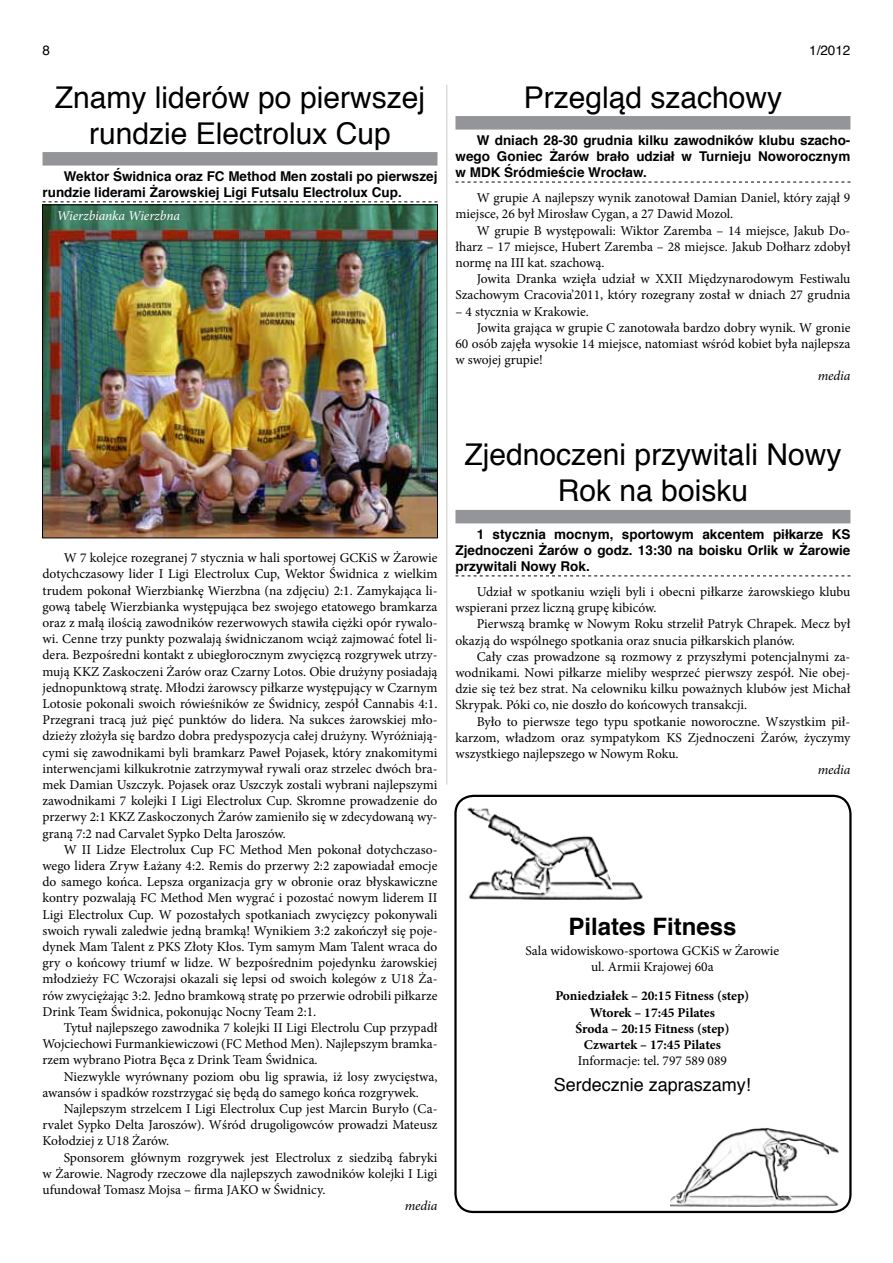
<style>
.page{position:relative;width:893px;height:1263px;background:#fff}
.page>*{position:absolute;margin:0;border:0;box-sizing:border-box;transform-origin:0 0}
.t1{font:30px/36px "Helvetica";color:#000;text-align:center}
.t2{font:700 24px "Helvetica";color:#000}
.t3{font:18px "Helvetica";color:#000}
.t4{font:13.5px/16.2px "Minion Pro";color:#000;text-align:justify}
.t5{font:700 13.5px/16.2px "Helvetica";color:#000;text-align:justify}
.t6{font:700 13.5px/16.2px "Minion Pro";color:#000;text-align:center}
.t7{font:italic 13.5px "Minion Pro";letter-spacing:-.005em;color:#fff}
.t8{font:italic 13.5px "Minion Pro";letter-spacing:-.005em;color:#000}
.t9{font:13.5px "Helvetica";color:#000}
</style>
<div class="page">
<div style="left:43px;top:152px;width:394px;height:14px;background:#939598"></div>
<svg style="left:43px;top:201px;width:394px;height:1px"></svg>
<img style="left:44px;top:207px;width:392px;height:329px">
<div style="left:42px;top:205px;width:396px;height:333px;border:1px solid #000"></div>
<div style="left:455px;top:116px;width:395px;height:14px;background:#939598"></div>
<svg style="left:455px;top:182px;width:395px;height:1px"></svg>
<div style="left:455px;top:510px;width:395px;height:13px;background:#939598"></div>
<svg style="left:455px;top:575px;width:395px;height:1px"></svg>
<img style="left:462px;top:800px;width:181px;height:100px">
<img style="left:671px;top:1128px;width:170px;height:81px">
<hr style="left:446px;top:85px;width:1px;height:699px;background:#cdcfc9">
<div style="left:454px;top:795px;width:398px;height:418px;border:2px solid #000;border-radius:18px"></div>
<p class="t9" style="left:43px;top:40px;width:9px">8</p>
<p class="t9" style="left:809px;top:40px;width:43px">1/2012</p>
<h1 class="t1" style="left:55px;top:80px;width:372px">Znamy liderów po pierwszej rundzie Electrolux Cup</h1>
<p class="t5" style="left:43px;top:168px;width:396px;text-indent:21px">Wektor Świdnica oraz FC Method Men zostali po pierwszej rundzie liderami Żarowskiej Ligi Futsalu Electrolux Cup.</p>
<h1 class="t1" style="left:524px;top:80px;width:260px">Przegląd szachowy</h1>
<p class="t5" style="left:455px;top:132px;width:396px;text-indent:21px">W dniach 28-30 grudnia kilku zawodników klubu szacho&shy;wego Goniec Żarów brało udział w Turnieju Noworocznym w MDK Śródmieście Wrocław.</p>
<p class="t4" style="left:455px;top:190px;width:396px;text-indent:21px">W grupie A najlepszy wynik zanotował Damian Daniel, który zajął 9 miejsce, 26 był Mirosław Cygan, a 27 Dawid Mozol.</p>
<p class="t4" style="left:455px;top:222px;width:396px;text-indent:21px">W grupie B występowali: Wiktor Zaremba – 14 miejsce, Jakub Do&shy;łharz – 17 miejsce, Hubert Zaremba – 28 miejsce. Jakub Dołharz zdobył normę na III kat. szachową.</p>
<p class="t4" style="left:455px;top:271px;width:396px;text-align:right">Jowita Dranka wzięła udział w XXII Międzynarodowym Festiwalu<br>Szachowym Cracovia’2011, który rozegrany został w dniach 27 grudnia</p>
<p class="t4" style="left:455px;top:303px;width:135px">– 4 stycznia w Krakowie.</p>
<p class="t4" style="left:477px;top:319px;width:375px">Jowita grająca w grupie C zanotowała bardzo dobry wynik. W gronie</p>
<p class="t4" style="left:455px;top:336px;width:396px">60 osób zajęła wysokie 14 miejsce, natomiast wśród kobiet była najlepsza</p>
<p class="t4" style="left:455px;top:352px;width:89px">w swojej grupie!</p>
<p class="t8" style="left:818px;top:367px;width:34px">media</p>
<p class="t7" style="left:57px;top:207px;width:125px">Wierzbianka Wierzbna</p>
<p class="t4" style="left:43px;top:550px;width:396px;text-indent:21px">W 7 kolejce rozegranej 7 stycznia w hali sportowej GCKiS w Żarowie dotychczasowy lider I Ligi Electrolux Cup, Wektor Świdnica z wielkim trudem pokonał Wierzbiankę Wierzbna (na zdjęciu) 2:1. Zamykająca li&shy;gową tabelę Wierzbianka występująca bez swojego etatowego bramkarza oraz z małą ilością zawodników rezerwowych stawiła ciężki opór rywalo&shy;wi. Cenne trzy punkty pozwalają świdniczanom wciąż zajmować fotel li&shy;dera. Bezpośredni kontakt z ubiegłorocznym zwycięzcą rozgrywek utrzy&shy;mują KKZ Zaskoczeni Żarów oraz Czarny Lotos. Obie drużyny posiadają jednopunktową stratę. Młodzi żarowscy piłkarze występujący w Czarnym Lotosie pokonali swoich rówieśników ze Świdnicy, zespół Cannabis 4:1.<br>Przegrani tracą już pięć punktów do lidera. Na sukces żarowskiej mło&shy;dzieży złożyła się bardzo dobra predyspozycja całej drużyny. Wyróżniają&shy;cymi się zawodnikami byli bramkarz Paweł Pojasek, który znakomitymi interwencjami kilkukrotnie zatrzymywał rywali oraz strzelec dwóch bra&shy;mek Damian Uszczyk. Pojasek oraz Uszczyk zostali wybrani najlepszymi zawodnikami 7 kolejki I Ligi Electrolux Cup. Skromne prowadzenie do przerwy 2:1 KKZ Zaskoczonych Żarów zamieniło się w zdecydowaną wy&shy;graną 7:2 nad Carvalet Sypko Delta Jaroszów.</p>
<p class="t4" style="left:43px;top:841px;width:396px;text-indent:21px">W II Lidze Electrolux Cup FC Method Men pokonał dotychczaso&shy;wego lidera Zryw Łażany 4:2. Remis do przerwy 2:2 zapowiadał emocje do samego końca. Lepsza organizacja gry w obronie oraz błyskawiczne kontry pozwalają FC Method Men wygrać i pozostać nowym liderem II Ligi Electrolux Cup. W pozostałych spotkaniach zwycięzcy pokonywali swoich rywali zaledwie jedną bramką! Wynikiem 3:2 zakończył się poje&shy;dynek Mam Talent z PKS Złoty Kłos. Tym samym Mam Talent wraca do gry o końcowy triumf w lidze. W bezpośrednim pojedynku żarowskiej młodzieży FC Wczorajsi okazali się lepsi od swoich kolegów z U18 Ża&shy;rów zwyciężając 3:2. Jedno bramkową stratę po przerwie odrobili piłkarze Drink Team Świdnica, pokonując Nocny Team 2:1.</p>
<p class="t4" style="left:43px;top:1020px;width:396px;text-indent:21px">Tytuł najlepszego zawodnika 7 kolejki II Ligi Electrolu Cup przypadł Wojciechowi Furmankiewiczowi (FC Method Men). Najlepszym bramka&shy;rzem wybrano Piotra Bęca z Drink Team Świdnica.</p>
<p class="t4" style="left:43px;top:1068px;width:396px;text-indent:21px">Niezwykle wyrównany poziom obu lig sprawia, iż losy zwycięstwa, awansów i spadków rozstrzygać się będą do samego końca rozgrywek.</p>
<p class="t4" style="left:43px;top:1101px;width:396px;text-indent:21px">Najlepszym strzelcem I Ligi Electrolux Cup jest Marcin Buryło (Ca&shy;rvalet Sypko Delta Jaroszów). Wśród drugoligowców prowadzi Mateusz Kołodziej z U18 Żarów.</p>
<p class="t4" style="left:43px;top:1149px;width:396px;text-indent:21px">Sponsorem głównym rozgrywek jest Electrolux z siedzibą fabryki w Żarowie. Nagrody rzeczowe dla najlepszych zawodników kolejki I Ligi ufundował Tomasz Mojsa – firma JAKO w Świdnicy.</p>
<p class="t8" style="left:405px;top:1197px;width:34px">media</p>
<h1 class="t1" style="left:465px;top:438px;width:378px">Zjednoczeni przywitali Nowy<br>Rok na boisku</h1>
<p class="t5" style="left:455px;top:526px;width:396px;text-indent:21px">1 stycznia mocnym, sportowym akcentem piłkarze KS Zjednoczeni Żarów o godz. 13:30 na boisku Orlik w Żarowie przywitali Nowy Rok.</p>
<p class="t4" style="left:455px;top:584px;width:396px;text-indent:21px">Udział w spotkaniu wzięli byli i obecni piłkarze żarowskiego klubu wspierani przez liczną grupę kibiców.</p>
<p class="t4" style="left:455px;top:616px;width:396px;text-indent:21px">Pierwszą bramkę w Nowym Roku strzelił Patryk Chrapek. Mecz był okazją do wspólnego spotkania oraz snucia piłkarskich planów.</p>
<p class="t4" style="left:455px;top:648px;width:396px;text-indent:21px">Cały czas prowadzone są rozmowy z przyszłymi potencjalnymi za&shy;wodnikami. Nowi piłkarze mieliby wesprzeć pierwszy zespół. Nie obej&shy;dzie się też bez strat. Na celowniku kilku poważnych klubów jest Michał Skrypak. Póki co, nie doszło do końcowych transakcji.</p>
<p class="t4" style="left:455px;top:713px;width:396px;text-indent:21px">Było to pierwsze tego typu spotkanie noworoczne. Wszystkim pił&shy;karzom, władzom oraz sympatykom KS Zjednoczeni Żarów, życzymy wszystkiego najlepszego w Nowym Roku.</p>
<p class="t8" style="left:818px;top:761px;width:34px">media</p>
<h2 class="t2" style="left:568px;top:907px;width:170px">Pilates Fitness</h2>
<p class="t4" style="left:526px;top:943px;width:255px;text-align:center">Sala widowiskowo-sportowa GCKiS w Żarowie ul. Armii Krajowej 60a</p>
<p class="t6" style="left:555px;top:988px;width:195px">Poniedziałek – 20:15 Fitness (step)<br>Wtorek – 17:45 Pilates<br>Środa – 20:15 Fitness (step)<br>Czwartek – 17:45 Pilates</p>
<p class="t4" style="left:578px;top:1053px;width:151px">Informacje: tel. 797 589 089</p>
<h3 class="t3" style="left:554px;top:1071px;width:199px">Serdecznie zapraszamy!</h3>
</div>
